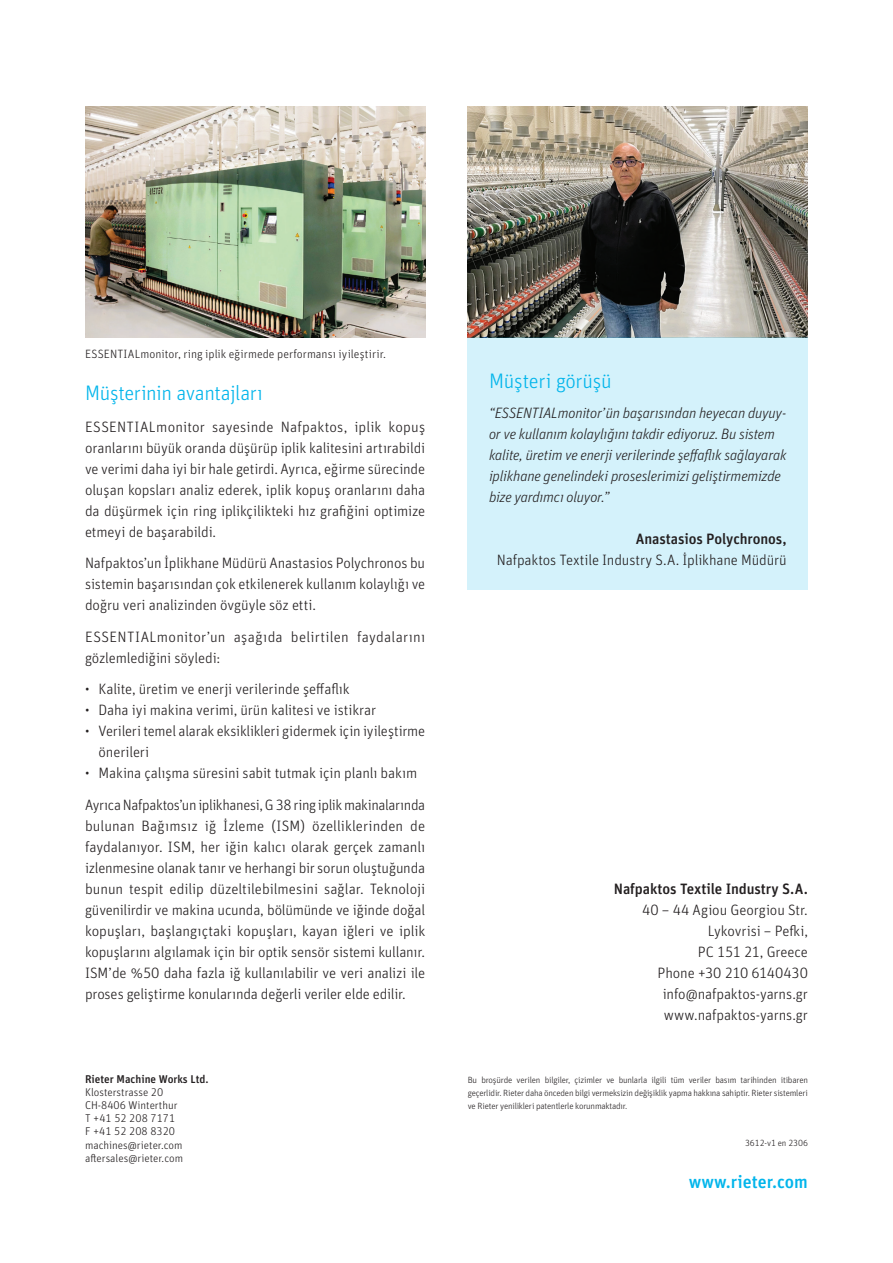
<style>
.page{position:relative;width:893px;height:1263px;background:#fff}
.page>*{position:absolute;margin:0;border:0;box-sizing:border-box;transform-origin:0 0}
.Header_-_blue{font:300 21px "Unit Pro";letter-spacing:-.02em;color:#02b5eb}
.statement_-_header{font:300 21px "Unit Pro";letter-spacing:-.01em;color:#02b5eb}
.t1{font:500 18px "Unit Pro";color:#02b5eb}
.statement_-_address{font:300 15px/21px "Unit Pro";letter-spacing:-.01em;color:#231f20;text-align:justify}
.statement_-_address-2{font:italic 300 15px/21px "Unit Pro";letter-spacing:-.015em;color:#231f20}
.customer_address{font:300 15px/21px "Unit Pro";letter-spacing:-.005em;color:#231f20;text-align:right}
.statement_-_address-3{font:300 15px/21px "Unit Pro";letter-spacing:.015em;color:#231f20}
.customer_address-2{font:500 15px "Unit Pro";letter-spacing:-.005em;color:#231f20}
.image_caption{font:300 12px "Unit Pro";letter-spacing:.005em;color:#231f20}
.t2{font:300 11.25px/13.2px "Unit Pro";color:#231f20}
.t3{font:500 11.25px "Unit Pro";color:#231f20}
.Legal_text{font:300 9px/13.2px "Unit Pro";letter-spacing:-.02em;color:#231f20;text-align:justify}
.print_code{font:300 9px "Unit Pro";letter-spacing:-.01em;color:#231f20}
.s1{font-weight:500}
</style>
<div class="page">
<img style="left:85px;top:106px;width:340px;height:231px">
<img style="left:468px;top:106px;width:340px;height:231px">
<div style="left:468px;top:337px;width:340px;height:252px;background:#d4f2fb"></div>
<p class="image_caption" style="left:85px;top:346px;width:303px">ESSENTIALmonitor, ring iplik eğirmede performansı iyileştirir.</p>
<p class="Header_-_blue" style="left:85px;top:379px;width:179px">Müşterinin avantajları</p>
<p class="statement_-_address" style="left:85px;top:415px;width:342px">ESSENTIALmonitor sayesinde Nafpaktos, iplik kopuş oranlarını büyük oranda düşürüp iplik kalitesini artırabildi ve verimi daha iyi bir hale getirdi. Ayrıca, eğirme sürecinde oluşan kopsları analiz ederek, iplik kopuş oranlarını daha da düşürmek için ring iplikçilikteki hız grafiğini optimize etmeyi de başarabildi.</p>
<p class="statement_-_address" style="left:85px;top:552px;width:342px">Nafpaktos’un İplikhane Müdürü Anastasios Polychronos bu sistemin başarısından çok etkilenerek kullanım kolaylığı ve doğru veri analizinden övgüyle söz etti.</p>
<p class="statement_-_address-3" style="left:85px;top:625px;width:342px">ESSENTIALmonitor’un aşağıda belirtilen faydalarını gözlemlediğini söyledi:</p>
<p class="statement_-_address" style="left:85px;top:678px;width:266px">• Kalite, üretim ve enerji verilerinde şeffaflık</p>
<p class="statement_-_address" style="left:85px;top:699px;width:293px">• Daha iyi makina verimi, ürün kalitesi ve istikrar</p>
<p class="statement_-_address" style="left:99px;top:720px;width:328px;text-indent:-14px">• Verileri temel alarak eksiklikleri gidermek için iyileştirme önerileri</p>
<p class="statement_-_address" style="left:85px;top:762px;width:334px">• Makina çalışma süresini sabit tutmak için planlı bakım</p>
<p class="statement_-_address" style="left:85px;top:793px;width:342px">Ayrıca Nafpaktos’un iplikhanesi, G 38 ring iplik makinalarında bulunan Bağımsız iğ İzleme (ISM) özelliklerinden de faydalanıyor. ISM, her iğin kalıcı olarak gerçek zamanlı izlenmesine olanak tanır ve herhangi bir sorun oluştuğunda bunun tespit edilip düzeltilebilmesini sağlar. Teknoloji güvenilirdir ve makina ucunda, bölümünde ve iğinde doğal kopuşları, başlangıçtaki kopuşları, kayan iğleri ve iplik kopuşlarını algılamak için bir optik sensör sistemi kullanır.<br>ISM’de %50 daha fazla iğ kullanılabilir ve veri analizi ile proses geliştirme konularında değerli veriler elde edilir.</p>
<p class="t3" style="left:85px;top:1070px;width:125px">Rieter Machine Works Ltd.</p>
<p class="t2" style="left:85px;top:1085px;width:100px">Klosterstrasse 20<br>CH-8406 Winterthur<br>T +41 52 208 7171<br>F +41 52 208 8320 machines@rieter.com aftersales@rieter.com</p>
<p class="statement_-_header" style="left:489px;top:366px;width:124px">Müşteri görüşü</p>
<p class="statement_-_address-2" style="left:489px;top:401px;width:299px">“ESSENTIALmonitor’ün başarısından heyecan duyuy&shy;or ve kullanım kolaylığını takdir ediyoruz. Bu sistem kalite, üretim ve enerji verilerinde şeffaflık sağlayarak iplikhane genelindeki proseslerimizi geliştirmemizde bize yardımcı oluyor.”</p>
<p class="statement_-_address" style="left:497px;top:527px;width:291px;text-align:right"><span class="s1">Anastasios Polychronos,<br></span>Nafpaktos Textile Industry S.A. İplikhane Müdürü</p>
<p class="customer_address-2" style="left:614px;top:877px;width:196px">Nafpaktos Textile Industry S.A.</p>
<p class="customer_address" style="left:642px;top:898px;width:167px">40 – 44 Agiou Georgiou Str.<br>Lykovrisi – Pefki,</p>
<p class="customer_address" style="left:698px;top:940px;width:111px">PC 151 21, Greece</p>
<p class="customer_address" style="left:657px;top:961px;width:152px">Phone +30 210 6140430</p>
<p class="customer_address" style="left:663px;top:982px;width:147px;text-align:left">info@nafpaktos-yarns.gr www.nafpaktos-yarns.gr</p>
<p class="Legal_text" style="left:468px;top:1073px;width:342px">Bu broşürde verilen bilgiler, çizimler ve bunlarla ilgili tüm veriler basım tarihinden itibaren geçerlidir. Rieter daha önceden bilgi vermeksizin değişiklik yapma hakkına sahiptir. Rieter sistemleri ve Rieter yenilikleri patentlerle korunmaktadır.</p>
<p class="print_code" style="left:745px;top:1136px;width:64px">3612-v1 en 2306</p>
<p class="t1" style="left:689px;top:1168px;width:121px">www.rieter.com</p>
</div>
